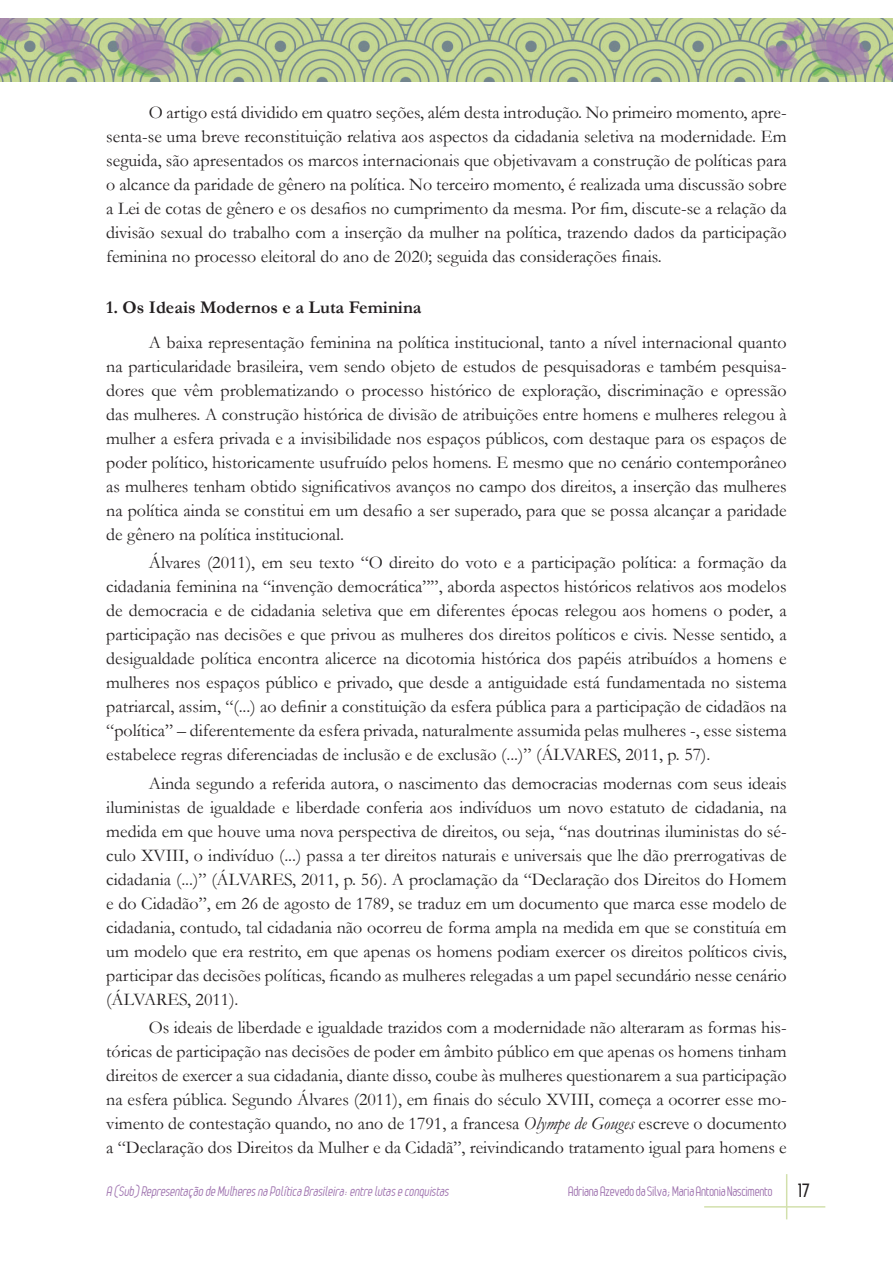
<style>
.page{position:relative;width:893px;height:1263px;background:#fff}
.page>*{position:absolute;margin:0;border:0;box-sizing:border-box;transform-origin:0 0}
.Texto{font:18px/24px "Garamond";color:#231f20;text-align:justify}
.Titulo_2{font:700 18px "Garamond";color:#231f20}
.t1{font:700 18px "Leger";color:#231f20}
.t2{font:italic 13.5px "Leger";color:#9f73af}
.t3{font:13.5px "Leger";letter-spacing:-.02em;color:#9f73af}
.s1{font-style:italic}
</style>
<div class="page">
<hr style="left:786px;top:1174px;width:1px;height:45px;background:#d2e0ac">
<hr style="left:704px;top:1206px;width:121px;height:1px;background:#d2e0ac">
<img style="left:0;top:18px;width:893px;height:64px">
<p class="Texto" style="left:106px;top:100px;width:682px;text-indent:43px">O artigo está dividido em quatro seções, além desta introdução. No primeiro momento, apre&shy;senta-se uma breve reconstituição relativa aos aspectos da cidadania seletiva na modernidade. Em seguida, são apresentados os marcos internacionais que objetivavam a construção de políticas para o alcance da paridade de gênero na política. No terceiro momento, é realizada uma discussão sobre a Lei de cotas de gênero e os desafios no cumprimento da mesma. Por fim, discute-se a relação da divisão sexual do trabalho com a inserção da mulher na política, trazendo dados da participação feminina no processo eleitoral do ano de 2020; seguida das considerações finais.</p>
<p class="Titulo_2" style="left:106px;top:296px;width:317px">1. Os Ideais Modernos e a Luta Feminina</p>
<p class="Texto" style="left:106px;top:330px;width:682px;text-indent:43px">A baixa representação feminina na política institucional, tanto a nível internacional quanto na particularidade brasileira, vem sendo objeto de estudos de pesquisadoras e também pesquisa&shy;dores que vêm problematizando o processo histórico de exploração, discriminação e opressão das mulheres. A construção histórica de divisão de atribuições entre homens e mulheres relegou à mulher a esfera privada e a invisibilidade nos espaços públicos, com destaque para os espaços de poder político, historicamente usufruído pelos homens. E mesmo que no cenário contemporâneo as mulheres tenham obtido significativos avanços no campo dos direitos, a inserção das mulheres na política ainda se constitui em um desafio a ser superado, para que se possa alcançar a paridade de gênero na política institucional.</p>
<p class="Texto" style="left:106px;top:550px;width:682px;text-indent:43px">Álvares (2011), em seu texto “O direito do voto e a participação política: a formação da cidadania feminina na “invenção democrática””, aborda aspectos históricos relativos aos modelos de democracia e de cidadania seletiva que em diferentes épocas relegou aos homens o poder, a participação nas decisões e que privou as mulheres dos direitos políticos e civis. Nesse sentido, a desigualdade política encontra alicerce na dicotomia histórica dos papéis atribuídos a homens e mulheres nos espaços público e privado, que desde a antiguidade está fundamentada no sistema patriarcal, assim, “(...) ao definir a constituição da esfera pública para a participação de cidadãos na “política” – diferentemente da esfera privada, naturalmente assumida pelas mulheres -, esse sistema estabelece regras diferenciadas de inclusão e de exclusão (...)” (ÁLVARES, 2011, p. 57).</p>
<p class="Texto" style="left:106px;top:770px;width:682px;text-indent:43px">Ainda segundo a referida autora, o nascimento das democracias modernas com seus ideais iluministas de igualdade e liberdade conferia aos indivíduos um novo estatuto de cidadania, na medida em que houve uma nova perspectiva de direitos, ou seja, “nas doutrinas iluministas do sé&shy;culo XVIII, o indivíduo (...) passa a ter direitos naturais e universais que lhe dão prerrogativas de cidadania (...)” (ÁLVARES, 2011, p. 56). A proclamação da “Declaração dos Direitos do Homem e do Cidadão”, em 26 de agosto de 1789, se traduz em um documento que marca esse modelo de cidadania, contudo, tal cidadania não ocorreu de forma ampla na medida em que se constituía em um modelo que era restrito, em que apenas os homens podiam exercer os direitos políticos civis, participar das decisões políticas, ficando as mulheres relegadas a um papel secundário nesse cenário (ÁLVARES, 2011).</p>
<p class="Texto" style="left:106px;top:1015px;width:682px;text-indent:43px">Os ideais de liberdade e igualdade trazidos com a modernidade não alteraram as formas his&shy;tóricas de participação nas decisões de poder em âmbito público em que apenas os homens tinham direitos de exercer a sua cidadania, diante disso, coube às mulheres questionarem a sua participação na esfera pública. Segundo Álvares (2011), em finais do século XVIII, começa a ocorrer esse mo&shy;vimento de contestação quando, no ano de 1791, a francesa <span class="s1">Olympe de Gouges</span> escreve o documento a “Declaração dos Direitos da Mulher e da Cidadã”, reivindicando tratamento igual para homens e</p>
<p class="t2" style="left:106px;top:1183px;width:346px">A (Sub) Representação deMulheresnaPolíticaBrasileira:entrelutaseconquistas</p>
<p class="t3" style="left:568px;top:1183px;width:206px">Adriana Azevedo da Silva; Maria Antonia Nascimento</p>
<p class="t1" style="left:798px;top:1180px;width:13px">17</p>
</div>
